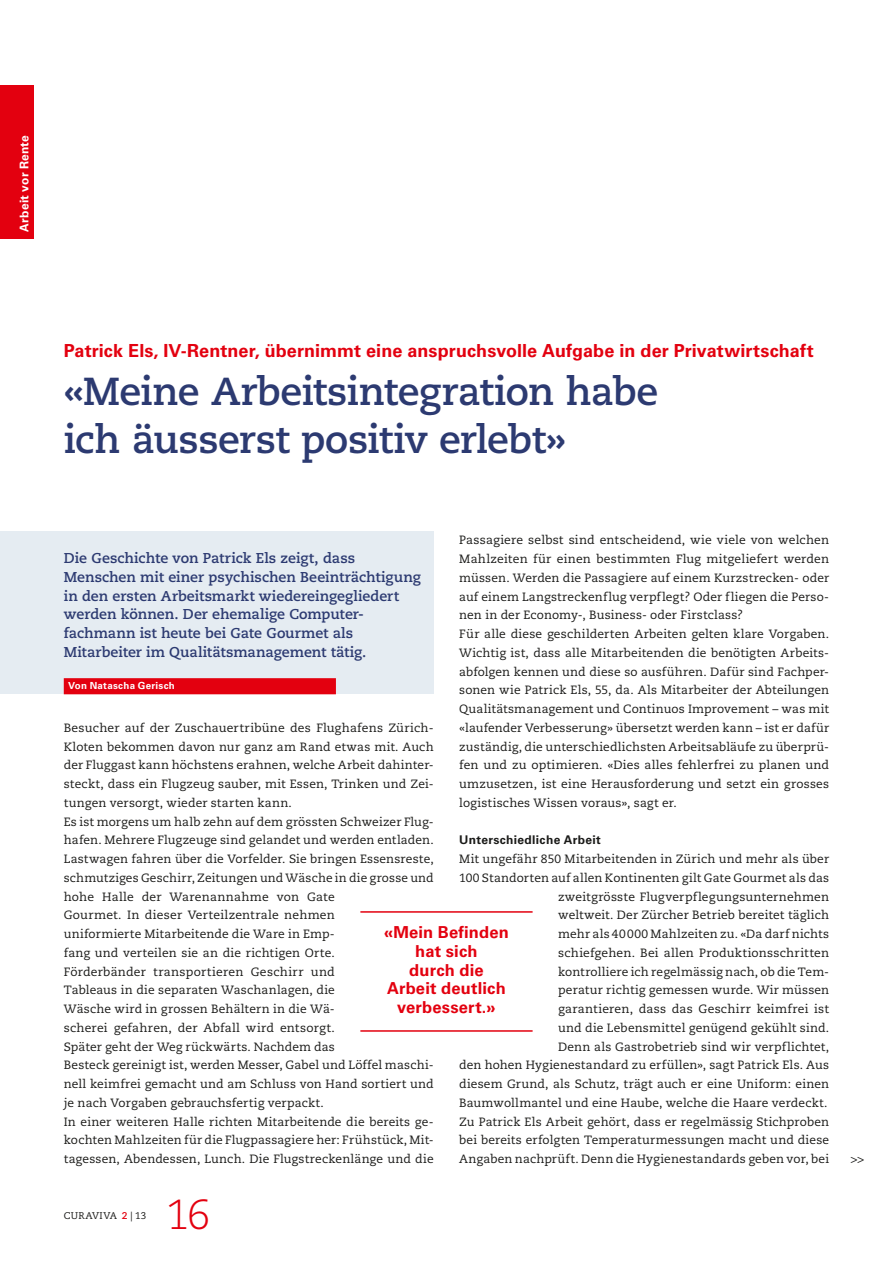
<style>
.page{position:relative;width:893px;height:1263px;background:#fff}
.page>*{position:absolute;margin:0;border:0;box-sizing:border-box;transform-origin:0 0}
.t1{font:300 42px "Caecilia LT Std";color:#e3000f}
.t2{font:700 39px/48px "Caecilia LT Std";letter-spacing:-.015em;color:#2c3a71}
.t3{font:700 18px "Univers LT Std";letter-spacing:.005em;color:#e3000f}
.t4{font:700 16.5px/18.8px "Univers LT Std";letter-spacing:.01em;color:#e3000f;text-align:center}
.t5{font:700 14.25px/18.8px "Caecilia LT Std";color:#2c3a71}
.t6{font:12px/18.8px "Caecilia LT Std";letter-spacing:.015em;color:#1a1a18}
.t7{font:700 12px "Univers LT Std";letter-spacing:.03em;color:#1a1a18}
.t8{font:700 12px "Univers LT Std";letter-spacing:.02em;color:#fff}
.t9{font:700 9.75px "Univers LT Std";letter-spacing:.03em;color:#fff}
.t10{font:9.75px "Caecilia LT Std";letter-spacing:.035em;color:#1a1a18}
.s1{font-weight:700;color:#e3000f}
</style>
<div class="page">
<div style="left:0;top:85px;width:34px;height:153px;background:#e3000f"></div>
<div style="left:0;top:531px;width:434px;height:163px;background:#e5ecf2"></div>
<div style="left:64px;top:678px;width:272px;height:16px;background:#e3000f"></div>
<hr style="left:360px;top:911px;width:173px;height:2px;background:#e3000f">
<hr style="left:360px;top:1030px;width:173px;height:2px;background:#e3000f">
<p class="t8" style="left:17px;top:232px;width:98px;rotate:-90deg">Arbeit vor Rente</p>
<p class="t3" style="left:64px;top:340px;width:751px">Patrick Els, IV-Rentner, übernimmt eine anspruchsvolle Aufgabe in der Privatwirtschaft</p>
<p class="t2" style="left:64px;top:368px;width:596px">«Meine Arbeitsintegration habe ich äusserst positiv erlebt»</p>
<p class="t6" style="left:459px;top:531px;width:371px">Passagiere selbst sind entscheidend, wie viele von welchen Mahlzeiten für einen bestimmten Flug mitgeliefert werden müssen. Werden die Passagiere auf einem Kurzstrecken- oder auf einem Langstreckenflug verpflegt? Oder fliegen die Perso&shy;nen in der Economy-, Business- oder Firstclass?<br>Für alle diese geschilderten Arbeiten gelten klare Vorgaben.<br>Wichtig ist, dass alle Mitarbeitenden die benötigten Arbeits&shy;abfolgen kennen und diese so ausführen. Dafür sind Fachper&shy;sonen wie Patrick Els, 55, da. Als Mitarbeiter der Abteilungen Qualitätsmanagement und Continuos Improvement – was mit «laufender Verbesserung» übersetzt werden kann – ist er dafür zuständig, die unterschiedlichsten Arbeitsabläufe zu überprü&shy;fen und zu optimieren. «Dies alles fehlerfrei zu planen und umzusetzen, ist eine Herausforderung und setzt ein grosses logistisches Wissen voraus», sagt er.</p>
<p class="t7" style="left:459px;top:833px;width:143px">Unterschiedliche Arbeit</p>
<p class="t6" style="left:459px;top:850px;width:371px">Mit ungefähr 850 Mitarbeitenden in Zürich und mehr als über</p>
<p class="t6" style="left:459px;top:869px;width:371px">100 Standorten auf allen Kontinenten gilt Gate Gourmet als das</p>
<p class="t6" style="left:558px;top:887px;width:273px">zweitgrösste Flugverpflegungsunternehmen</p>
<p class="t6" style="left:558px;top:906px;width:273px">weltweit. Der Zürcher Betrieb bereitet täglich</p>
<p class="t6" style="left:558px;top:925px;width:273px">mehr als 40000 Mahlzeiten zu. «Da darf nichts</p>
<p class="t6" style="left:558px;top:944px;width:273px">schiefgehen. Bei allen Produktionsschritten</p>
<p class="t6" style="left:558px;top:962px;width:273px">kontrolliere ich regelmässig nach, ob die Tem-</p>
<p class="t6" style="left:558px;top:981px;width:273px">peratur richtig gemessen wurde. Wir müssen</p>
<p class="t6" style="left:558px;top:1000px;width:272px">garantieren, dass das Geschirr keimfrei ist</p>
<p class="t6" style="left:558px;top:1019px;width:273px">und die Lebensmittel genügend gekühlt sind.</p>
<p class="t6" style="left:558px;top:1037px;width:273px">Denn als Gastrobetrieb sind wir verpflichtet,</p>
<p class="t6" style="left:459px;top:1056px;width:371px">den hohen Hygienestandard zu erfüllen», sagt Patrick Els. Aus</p>
<p class="t6" style="left:459px;top:1075px;width:371px">diesem Grund, als Schutz, trägt auch er eine Uniform: einen</p>
<p class="t6" style="left:459px;top:1093px;width:370px">Baumwollmantel und eine Haube, welche die Haare verdeckt.</p>
<p class="t6" style="left:459px;top:1112px;width:371px">Zu Patrick Els Arbeit gehört, dass er regelmässig Stichproben</p>
<p class="t6" style="left:459px;top:1131px;width:371px">bei bereits erfolgten Temperaturmessungen macht und diese</p>
<p class="t6" style="left:459px;top:1150px;width:371px">Angaben nachprüft. Denn die Hygienestandards geben vor, bei</p>
<p class="t5" style="left:64px;top:549px;width:359px">Die Geschichte von Patrick Els zeigt, dass Menschen mit einer psychischen Beeinträchtigung in den ersten Arbeitsmarkt wiedereingegliedert werden können. Der ehemalige Computer&shy;fachmann ist heute bei Gate Gourmet als Mitarbeiter im Qualitätsmanagement tätig.</p>
<p class="t9" style="left:68px;top:680px;width:108px">Von Natascha Gerisch</p>
<p class="t6" style="left:64px;top:719px;width:371px">Besucher auf der Zuschauertribüne des Flughafens Zürich-Kloten bekommen davon nur ganz am Rand etwas mit. Auch der Fluggast kann höchstens erahnen, welche Arbeit dahinter&shy;steckt, dass ein Flugzeug sauber, mit Essen, Trinken und Zei&shy;tungen versorgt, wieder starten kann.<br>Es ist morgens um halb zehn auf dem grössten Schweizer Flug&shy;hafen. Mehrere Flugzeuge sind gelandet und werden entladen.<br>Lastwagen fahren über die Vorfelder. Sie bringen Essensreste, schmutziges Geschirr, Zeitungen und Wäsche in die grosse und hohe Halle der Warenannahme von Gate<br>Gourmet. In dieser Verteilzentrale nehmen<br>uniformierte Mitarbeitende die Ware in Emp-<br>fang und verteilen sie an die richtigen Orte.<br>Förderbänder transportieren Geschirr und<br>Tableaus in die separaten Waschanlagen, die<br>Wäsche wird in grossen Behältern in die Wä-<br>scherei gefahren, der Abfall wird entsorgt.<br>Später geht der Weg rückwärts. Nachdem das<br>Besteck gereinigt ist, werden Messer, Gabel und Löffel maschi&shy;nell keimfrei gemacht und am Schluss von Hand sortiert und je nach Vorgaben gebrauchsfertig verpackt.<br>In einer weiteren Halle richten Mitarbeitende die bereits ge&shy;kochten Mahlzeiten für die Flugpassagiere her: Frühstück, Mit&shy;tagessen, Abendessen, Lunch. Die Flugstreckenlänge und die</p>
<p class="t4" style="left:384px;top:923px;width:126px">«Mein Befinden hat sich<br>durch die<br>Arbeit deutlich verbessert.»</p>
<p class="t10" style="left:64px;top:1210px;width:84px">CURAVIVA <span class="s1">2</span> | 13</p>
<p class="t1" style="left:166px;top:1191px;width:46px">16</p>
<p class="t6" style="left:850px;top:1150px;width:15px">&gt;&gt;</p>
</div>
